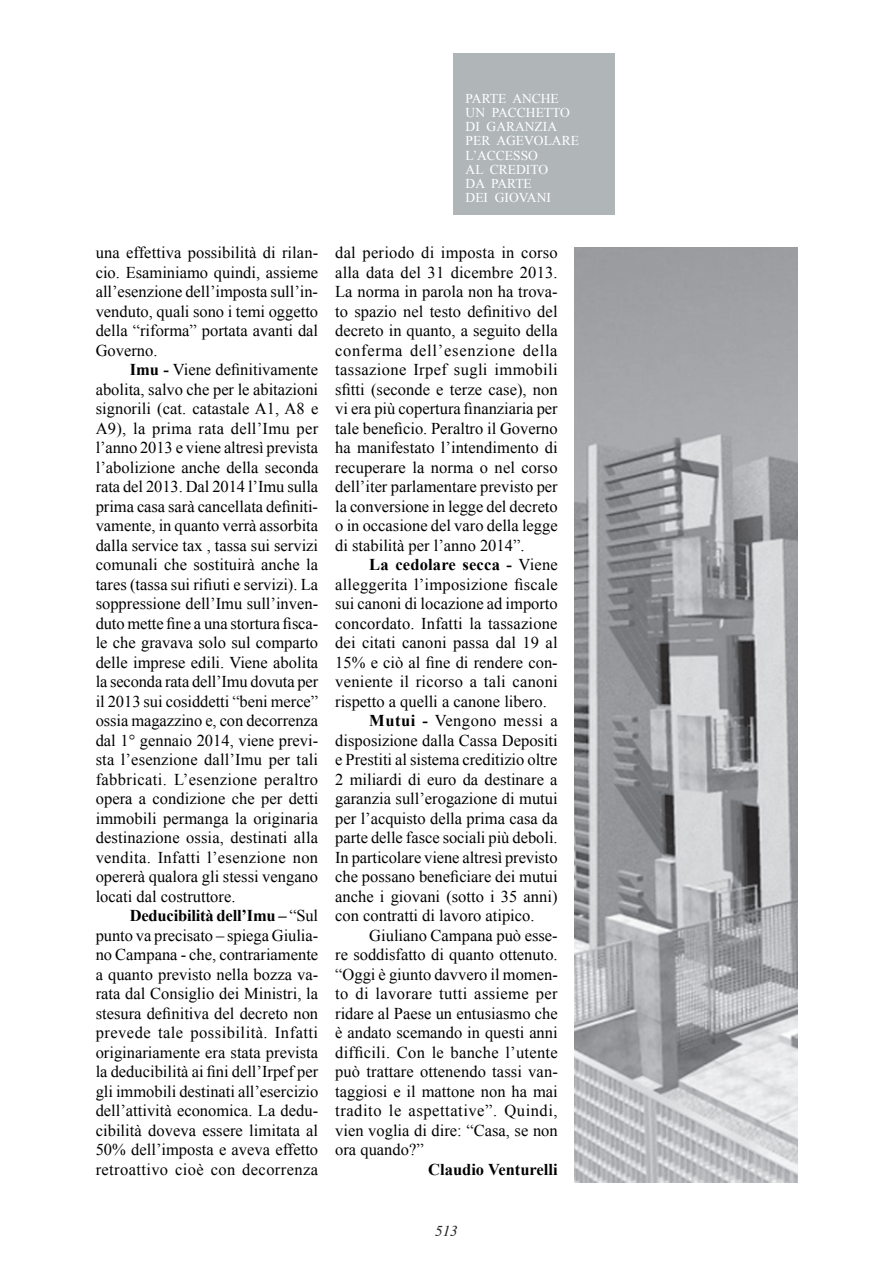
<style>
.page{position:relative;width:893px;height:1263px;background:#fff}
.page>*{position:absolute;margin:0;border:0;box-sizing:border-box;transform-origin:0 0}
.t1{font:16.5px/19.5px "Times New Roman";color:#000;text-align:justify}
.t2{font:700 16.5px "Times New Roman";color:#000}
.t3{font:16.5px "Times New Roman";letter-spacing:.035em;color:#000}
.t4{font:16.5px "Times New Roman";letter-spacing:.025em;color:#000}
.t5{font:16.5px "Times New Roman";letter-spacing:.03em;color:#000}
.t6{font:italic 15px "Times";color:#231f20}
.t7{font:13.5px/14.2px "Times New Roman";color:#fff}
.s1{font-weight:700}
.s2{font-weight:400}
</style>
<div class="page">
<div style="left:453px;top:54px;width:161px;height:161px;background:#b0b6b8"></div>
<img style="left:575px;top:247px;width:222px;height:935px">
<p class="t7" style="left:466px;top:91px;width:115px">PARTE ANCHE<br>UN PACCHETTO<br>DI GARANZIA<br>PER AGEVOLARE<br>L’ACCESSO<br>AL CREDITO<br>DA PARTE<br>DEI GIOVANI</p>
<p class="t1" style="left:96px;top:243px;width:224px">una effettiva possibilità di rilan&shy;cio. Esaminiamo quindi, assieme all’esenzione dell’imposta sull’in&shy;venduto, quali sono i temi oggetto della “riforma” portata avanti dal Governo.</p>
<p class="t1" style="left:96px;top:360px;width:224px;text-indent:34px"><span class="s1">imu -</span> Viene definitivamente abolita, salvo che per le abitazioni signorili (cat. catastale A1, A8 e A9), la prima rata dell’Imu per l’anno 2013 e viene altresì prevista l’abolizione anche della seconda rata del 2013. Dal 2014 l’Imu sulla prima casa sarà cancellata definiti&shy;vamente, in quanto verrà assorbita dalla service tax , tassa sui servizi comunali che sostituirà anche la tares (tassa sui rifiuti e servizi). La soppressione dell’Imu sull’inven&shy;duto mette fine a una stortura fisca&shy;le che gravava solo sul comparto delle imprese edili. Viene abolita la seconda rata dell’Imu dovuta per il 2013 sui cosiddetti “beni merce” ossia magazzino e, con decorrenza dal 1° gennaio 2014, viene previ&shy;sta l’esenzione dall’Imu per tali fabbricati. L’esenzione peraltro opera a condizione che per detti immobili permanga la originaria destinazione ossia, destinati alla vendita. Infatti l’esenzione non opererà qualora gli stessi vengano locati dal costruttore.</p>
<p class="t1" style="left:96px;top:906px;width:224px;text-indent:34px"><span class="s1">Deducibilità dell’imu –</span> “Sul punto va precisato – spiega Giulia&shy;no Campana - che, contrariamente a quanto previsto nella bozza va&shy;rata dal Consiglio dei Ministri, la stesura definitiva del decreto non prevede tale possibilità. Infatti originariamente era stata prevista la deducibilità ai fini dell’Irpef per gli immobili destinati all’esercizio dell’attività economica. La dedu&shy;cibilità doveva essere limitata al 50% dell’imposta e aveva effetto retroattivo cioè con decorrenza</p>
<p class="t1" style="left:335px;top:243px;width:224px">dal periodo di imposta in corso alla data del 31 dicembre 2013.<br>La norma in parola non ha trova&shy;to spazio nel testo definitivo del decreto in quanto, a seguito della conferma dell’esenzione della tassazione Irpef sugli immobili sfitti (seconde e terze case), non vi era più copertura finanziaria per tale beneficio. Peraltro il Governo ha manifestato l’intendimento di recuperare la norma o nel corso dell’iter parlamentare previsto per la conversione in legge del decreto o in occasione del varo della legge di stabilità per l’anno 2014”.</p>
<p class="t2" style="left:369px;top:553px;width:190px">La cedolare secca - <span class="s2">Viene</span></p>
<p class="t1" style="left:335px;top:574px;width:224px">alleggerita l’imposizione fiscale</p>
<p class="t1" style="left:335px;top:594px;width:224px">sui canoni di locazione ad importo</p>
<p class="t1" style="left:335px;top:613px;width:224px">concordato. Infatti la tassazione</p>
<p class="t1" style="left:335px;top:633px;width:224px">dei citati canoni passa dal 19 al</p>
<p class="t1" style="left:335px;top:652px;width:224px">15% e ciò al fine di rendere con-</p>
<p class="t1" style="left:335px;top:672px;width:224px">veniente il ricorso a tali canoni</p>
<p class="t1" style="left:335px;top:691px;width:213px">rispetto a quelli a canone libero.</p>
<p class="t5" style="left:369px;top:710px;width:190px"><span class="s1">mutui -</span> Vengono messi a</p>
<p class="t1" style="left:335px;top:730px;width:224px">disposizione dalla Cassa Depositi</p>
<p class="t1" style="left:335px;top:750px;width:224px">e Prestiti al sistema creditizio oltre</p>
<p class="t1" style="left:335px;top:769px;width:224px">2 miliardi di euro da destinare a</p>
<p class="t1" style="left:335px;top:789px;width:224px">garanzia sull’erogazione di mutui</p>
<p class="t1" style="left:335px;top:808px;width:224px">per l’acquisto della prima casa da</p>
<p class="t1" style="left:335px;top:828px;width:224px">parte delle fasce sociali più deboli.</p>
<p class="t1" style="left:335px;top:847px;width:224px">In particolare viene altresì previsto</p>
<p class="t1" style="left:335px;top:867px;width:224px">che possano beneficiare dei mutui</p>
<p class="t1" style="left:335px;top:886px;width:224px">anche i giovani (sotto i 35 anni)</p>
<p class="t1" style="left:335px;top:906px;width:201px">con contratti di lavoro atipico.</p>
<p class="t1" style="left:369px;top:925px;width:190px">Giuliano Campana può esse-</p>
<p class="t1" style="left:335px;top:945px;width:224px">re soddisfatto di quanto ottenuto.</p>
<p class="t1" style="left:335px;top:964px;width:224px">“Oggi è giunto davvero il momen-</p>
<p class="t4" style="left:335px;top:983px;width:224px">to di lavorare tutti assieme per</p>
<p class="t1" style="left:335px;top:1003px;width:224px">ridare al Paese un entusiasmo che</p>
<p class="t1" style="left:335px;top:1023px;width:224px">è andato scemando in questi anni</p>
<p class="t1" style="left:335px;top:1042px;width:224px">difficili. Con le banche l’utente</p>
<p class="t1" style="left:335px;top:1062px;width:224px">può trattare ottenendo tassi van-</p>
<p class="t1" style="left:335px;top:1081px;width:224px">taggiosi e il mattone non ha mai</p>
<p class="t3" style="left:335px;top:1100px;width:224px">tradito le aspettative”. Quindi,</p>
<p class="t1" style="left:335px;top:1120px;width:224px">vien voglia di dire: “Casa, se non</p>
<p class="t1" style="left:335px;top:1140px;width:90px">ora quando?”</p>
<p class="t2" style="left:428px;top:1158px;width:131px">claudio Venturelli</p>
<p class="t6" style="left:435px;top:1218px;width:45px">513<sup>513</sup></p>
</div>
